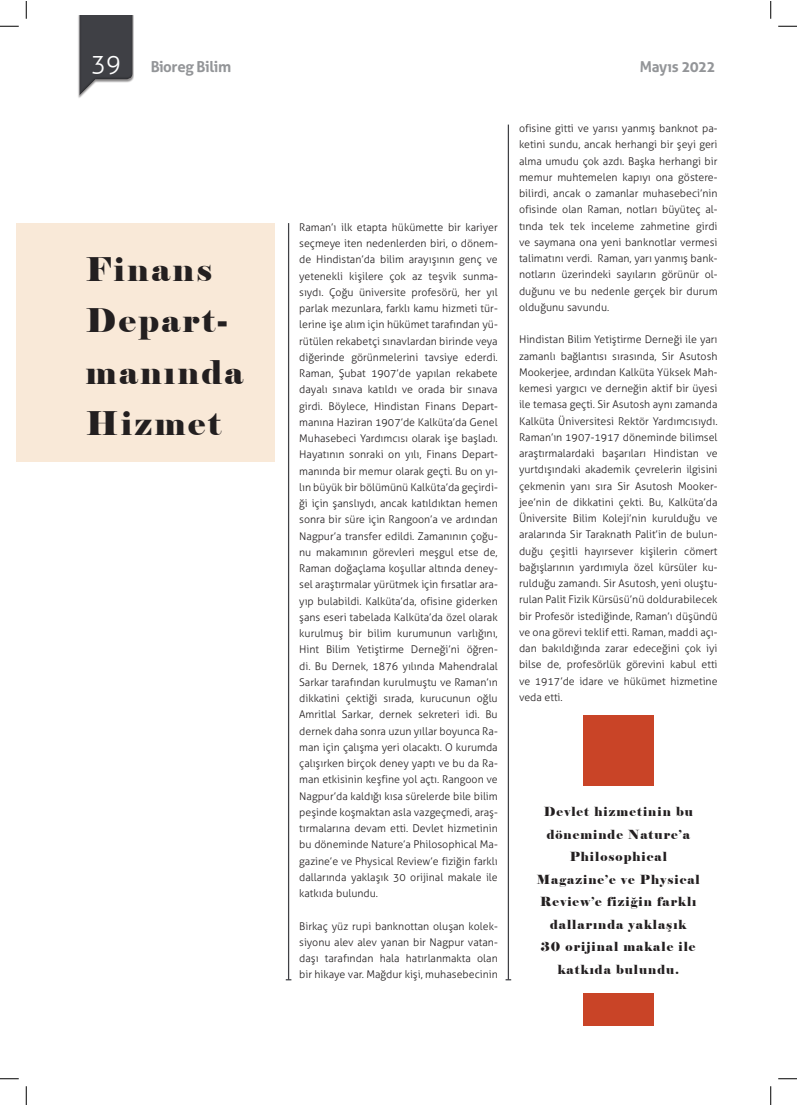
<style>
.page{position:relative;width:797px;height:1105px;background:#fff}
.page>*{position:absolute;margin:0;border:0;box-sizing:border-box;transform-origin:0 0}
.t1{font:32.5px/51.2px "Elephant";letter-spacing:.08em;color:#231f20}
.t2{font:700 15px "Aller";letter-spacing:-.025em;color:#939598}
.t3{font:12.5px/22.5px "Elephant";letter-spacing:.08em;color:#231f20;text-align:center}
.t4{font:300 10.62px/16.2px "Aller";color:#231f20;text-align:justify}
.s1{font-weight:300;font-size:25px;color:#fff}
</style>
<div class="page">
<div style="left:16px;top:223px;width:258px;height:239px;background:#f9e9d8"></div>
<hr style="left:288px;top:223px;width:1px;height:757px;background:#3f4045">
<hr style="left:508px;top:125px;width:1px;height:855px;background:#3f4045">
<div style="left:583px;top:715px;width:70px;height:71px;background:#c94427"></div>
<div style="left:583px;top:993px;width:70px;height:32px;background:#c94427"></div>
<div style="left:78px;top:16px;width:55px;height:80px;background:#231f20;opacity:.75"></div>
<svg style="left:0;top:25px;width:19px;height:2px"></svg>
<svg style="left:778px;top:25px;width:18px;height:2px"></svg>
<svg style="left:0;top:1078px;width:19px;height:1px"></svg>
<svg style="left:778px;top:1078px;width:18px;height:1px"></svg>
<svg style="left:25px;top:1px;width:2px;height:18px"></svg>
<svg style="left:25px;top:1086px;width:2px;height:19px"></svg>
<svg style="left:770px;top:1px;width:1px;height:18px"></svg>
<svg style="left:770px;top:1086px;width:1px;height:19px"></svg>
<h2 class="t2" style="left:91px;top:58px;width:142px"><span class="s1">39</span> Bioreg Bilim</h2>
<h2 class="t2" style="left:640px;top:58px;width:77px">Mayıs 2022</h2>
<h1 class="t1" style="left:86px;top:244px;width:159px">Finans<br>Depart&shy;manında<br>Hizmet</h1>
<p class="t4" style="left:299px;top:219px;width:200px">Raman’ı ilk etapta hükümette bir kariyer seçmeye iten nedenlerden biri, o dönem&shy;de Hindistan’da bilim arayışının genç ve yetenekli kişilere çok az teşvik sunma&shy;sıydı. Çoğu üniversite profesörü, her yıl parlak mezunlara, farklı kamu hizmeti tür&shy;lerine işe alım için hükümet tarafından yü&shy;rütülen rekabetçi sınavlardan birinde veya diğerinde görünmelerini tavsiye ederdi.<br>Raman, Şubat 1907’de yapılan rekabete dayalı sınava katıldı ve orada bir sınava girdi. Böylece, Hindistan Finans Depart&shy;manına Haziran 1907’de Kalküta’da Genel Muhasebeci Yardımcısı olarak işe başladı.<br>Hayatının sonraki on yılı, Finans Depart&shy;manında bir memur olarak geçti. Bu on yı&shy;lın büyük bir bölümünü Kalküta’da geçirdi&shy;ği için şanslıydı, ancak katıldıktan hemen sonra bir süre için Rangoon’a ve ardından Nagpur’a transfer edildi. Zamanının çoğu&shy;nu makamının görevleri meşgul etse de, Raman doğaçlama koşullar altında deney&shy;sel araştırmalar yürütmek için fırsatlar ara&shy;yıp bulabildi. Kalküta’da, ofisine giderken şans eseri tabelada Kalküta’da özel olarak kurulmuş bir bilim kurumunun varlığını, Hint Bilim Yetiştirme Derneği’ni öğren&shy;di. Bu Dernek, 1876 yılında Mahendralal Sarkar tarafından kurulmuştu ve Raman’ın dikkatini çektiği sırada, kurucunun oğlu Amritlal Sarkar, dernek sekreteri idi. Bu dernek daha sonra uzun yıllar boyunca Ra&shy;man için çalışma yeri olacaktı. O kurumda çalışırken birçok deney yaptı ve bu da Ra&shy;man etkisinin keşfine yol açtı. Rangoon ve Nagpur’da kaldığı kısa sürelerde bile bilim peşinde koşmaktan asla vazgeçmedi, araş&shy;tırmalarına devam etti. Devlet hizmetinin bu döneminde Nature’a Philosophical Ma&shy;gazine’e ve Physical Review’e fiziğin farklı dallarında yaklaşık 30 orijinal makale ile katkıda bulundu.</p>
<p class="t4" style="left:299px;top:918px;width:200px">Birkaç yüz rupi banknottan oluşan kolek&shy;siyonu alev alev yanan bir Nagpur vatan&shy;daşı tarafından hala hatırlanmakta olan bir hikaye var. Mağdur kişi, muhasebecinin</p>
<p class="t4" style="left:519px;top:120px;width:200px">ofisine gitti ve yarısı yanmış banknot pa&shy;ketini sundu, ancak herhangi bir şeyi geri alma umudu çok azdı. Başka herhangi bir memur muhtemelen kapıyı ona göstere&shy;bilirdi, ancak o zamanlar muhasebeci’nin ofisinde olan Raman, notları büyüteç al&shy;tında tek tek inceleme zahmetine girdi ve saymana ona yeni banknotlar vermesi talimatını verdi. Raman, yarı yanmış bank&shy;notların üzerindeki sayıların görünür ol&shy;duğunu ve bu nedenle gerçek bir durum olduğunu savundu.</p>
<p class="t4" style="left:519px;top:332px;width:200px">Hindistan Bilim Yetiştirme Derneği ile yarı zamanlı bağlantısı sırasında, Sir Asutosh Mookerjee, ardından Kalküta Yüksek Mah&shy;kemesi yargıcı ve derneğin aktif bir üyesi ile temasa geçti. Sir Asutosh aynı zamanda Kalküta Üniversitesi Rektör Yardımcısıydı.<br>Raman’ın 1907-1917 döneminde bilimsel araştırmalardaki başarıları Hindistan ve yurtdışındaki akademik çevrelerin ilgisini çekmenin yanı sıra Sir Asutosh Mooker&shy;jee’nin de dikkatini çekti. Bu, Kalküta’da Üniversite Bilim Koleji’nin kurulduğu ve aralarında Sir Taraknath Palit’in de bulun&shy;duğu çeşitli hayırsever kişilerin cömert bağışlarının yardımıyla özel kürsüler ku&shy;rulduğu zamandı. Sir Asutosh, yeni oluştu&shy;rulan Palit Fizik Kürsüsü’nü doldurabilecek bir Profesör istediğinde, Raman’ı düşündü ve ona görevi teklif etti. Raman, maddi açı&shy;dan bakıldığında zarar edeceğini çok iyi bilse de, profesörlük görevini kabul etti ve 1917’de idare ve hükümet hizmetine veda etti.</p>
<p class="t3" style="left:536px;top:801px;width:165px">Devlet hizmetinin bu döneminde Nature’a<br>Philosophical<br>Magazine’e ve Physical<br>Review’e fiziğin farklı dallarında yaklaşık<br>30 orijinal makale ile katkıda bulundu.</p>
</div>
